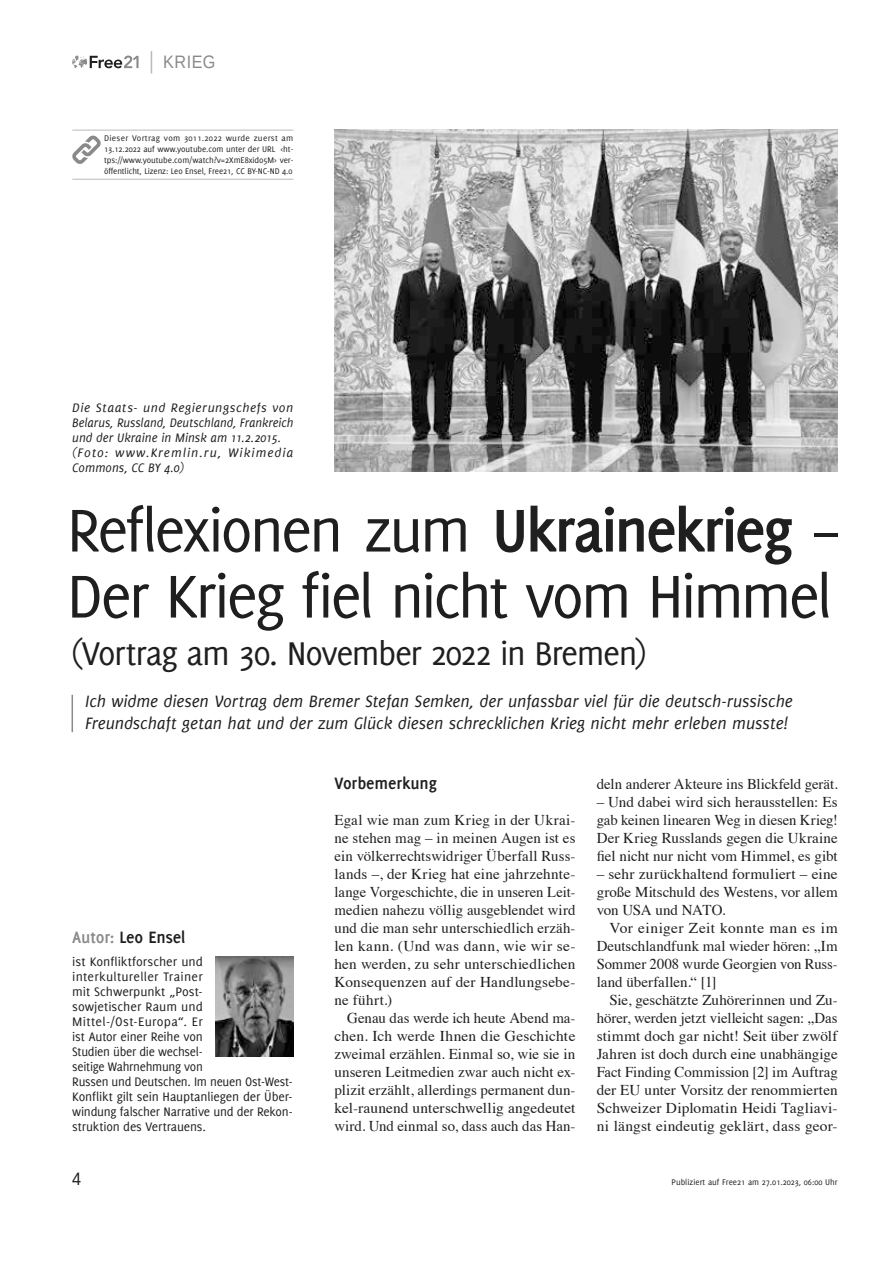
<style>
.page{position:relative;width:893px;height:1263px;background:#fff}
.page>*{position:absolute;margin:0;border:0;box-sizing:border-box;transform-origin:0 0}
.t1{font:66px/66px "Delicious";letter-spacing:-.045em;color:#1f1f1f}
.t2{font:36px "Delicious";letter-spacing:-.04em;color:#1f1f1f}
.t3{font:italic 18px/21.6px "Delicious";color:#1f1f1f}
.t4{font:700 18px "Delicious";letter-spacing:-.01em;color:#1f1f1f}
.t5{font:18px "Liberation Sans";letter-spacing:.03em;color:#8a8a8a;scale:.9 1}
.t6{font:18px "Liberation Sans";color:#1f1f1f;scale:.9 1}
.t7{font:15px/18px "Times";letter-spacing:.005em;color:#1f1f1f;text-align:justify}
.t8{font:13.5px/15px "Delicious";letter-spacing:-.01em;color:#1f1f1f}
.t9{font:italic 13.5px/15px "Delicious";letter-spacing:.005em;color:#1f1f1f}
.t10{font:9px/10.8px "Delicious";letter-spacing:-.005em;color:#1f1f1f;text-align:justify}
.s1{font-weight:700}
.s2{color:#8a8a8a}
</style>
<div class="page">
<svg style="left:72px;top:55px;width:67px;height:13px"></svg>
<svg style="left:151px;top:51px;width:1px;height:23px"></svg>
<hr style="left:72px;top:695px;width:1px;height:37px;background:#8a8a8a">
<img style="left:334px;top:130px;width:504px;height:342px">
<img style="left:216px;top:956px;width:77px;height:101px">
<hr style="left:72px;top:130px;width:221px;height:1px;background:#bababa">
<hr style="left:72px;top:179px;width:221px;height:1px;background:#bababa">
<svg style="left:72px;top:135px;width:29px;height:29px"></svg>
<p class="t5" style="left:163px;top:51px;width:60px">Krieg</p>
<p class="t10" style="left:104px;top:133px;width:191px">Dieser Vortrag vom 3011.2022 wurde zuerst am 13.12.2022 auf www.youtube.com unter der URL &lt;ht&shy;tps://www.youtube.com/watch?v=2XmE8xido5M&gt; ver&shy;öffentlicht, Lizenz: Leo Ensel, Free21, CC BY-NC-ND 4.0</p>
<p class="t9" style="left:72px;top:400px;width:223px">Die Staats- und Regierungschefs von Belarus, Russland, Deutschland, Frankreich und der Ukraine in Minsk am 11.2.2015. (Foto: www.Kremlin.ru, Wikimedia Commons, CC BY 4.0)</p>
<h1 class="t1" style="left:67px;top:496px;width:772px">Reflexionen zum <span class="s1">Ukrainekrieg</span> –<br>Der Krieg fiel nicht vom Himmel</h1>
<h2 class="t2" style="left:71px;top:633px;width:577px">(Vortrag am 30. November 2022 in Bremen)</h2>
<p class="t3" style="left:85px;top:691px;width:709px">Ich widme diesen Vortrag dem Bremer Stefan Semken, der unfassbar viel für die deutsch-russische<br>Freundschaft getan hat und der zum Glück diesen schrecklichen Krieg nicht mehr erleben musste!</p>
<p class="t4" style="left:72px;top:927px;width:115px"><span class="s2">Autor:</span> Leo Ensel</p>
<p class="t8" style="left:72px;top:954px;width:222px">ist Konfliktforscher und<br>interkultureller Trainer<br>mit Schwerpunkt „Post-<br>sowjetischer Raum und<br>Mittel-/Ost-Europa“. Er<br>ist Autor einer Reihe von<br>Studien über die wechsel-<br>seitige Wahrnehmung von<br>Russen und Deutschen. Im neuen Ost-West-<br>Konflikt gilt sein Hauptanliegen der Über&shy;windung falscher Narrative und der Rekon&shy;struktion des Vertrauens.</p>
<p class="t4" style="left:334px;top:773px;width:104px">Vorbemerkung</p>
<p class="t7" style="left:334px;top:810px;width:242px">Egal wie man zum Krieg in der Ukrai&shy;ne stehen mag – in meinen Augen ist es ein völkerrechtswidriger Überfall Russ&shy;lands –, der Krieg hat eine jahrzehnte&shy;lange Vorgeschichte, die in unseren Leit&shy;medien nahezu völlig ausgeblendet wird und die man sehr unterschiedlich erzäh&shy;len kann. (Und was dann, wie wir se&shy;hen werden, zu sehr unterschiedlichen Konsequenzen auf der Handlungsebe&shy;ne führt.)</p>
<p class="t7" style="left:334px;top:1008px;width:242px;text-indent:13px">Genau das werde ich heute Abend ma&shy;chen. Ich werde Ihnen die Geschichte zweimal erzählen. Einmal so, wie sie in unseren Leitmedien zwar auch nicht ex&shy;plizit erzählt, allerdings permanent dun&shy;kel-raunend unterschwellig angedeutet wird. Und einmal so, dass auch das Han-</p>
<p class="t7" style="left:597px;top:774px;width:242px">deln anderer Akteure ins Blickfeld gerät.</p>
<p class="t7" style="left:597px;top:792px;width:242px">– Und dabei wird sich herausstellen: Es gab keinen linearen Weg in diesen Krieg!<br>Der Krieg Russlands gegen die Ukraine fiel nicht nur nicht vom Himmel, es gibt</p>
<p class="t7" style="left:597px;top:864px;width:242px">– sehr zurückhaltend formuliert – eine große Mitschuld des Westens, vor allem von USA und NATO.</p>
<p class="t7" style="left:597px;top:918px;width:243px;text-indent:13px">Vor einiger Zeit konnte man es im Deutschlandfunk mal wieder hören: „Im Sommer 2008 wurde Georgien von Russ&shy;land überfallen.“ [1]</p>
<p class="t7" style="left:597px;top:990px;width:242px;text-indent:13px">Sie, geschätzte Zuhörerinnen und Zu&shy;hörer, werden jetzt vielleicht sagen: „Das stimmt doch gar nicht! Seit über zwölf Jahren ist doch durch eine unabhängige Fact Finding Commission [2] im Auftrag der EU unter Vorsitz der renommierten Schweizer Diplomatin Heidi Tagliavi&shy;ni längst eindeutig geklärt, dass geor-</p>
<p class="t6" style="left:72px;top:1168px;width:12px">4</p>
<p class="t10" style="left:672px;top:1177px;width:168px">Publiziert auf Free21 am 27.01.2023, 06:00 Uhr</p>
</div>
